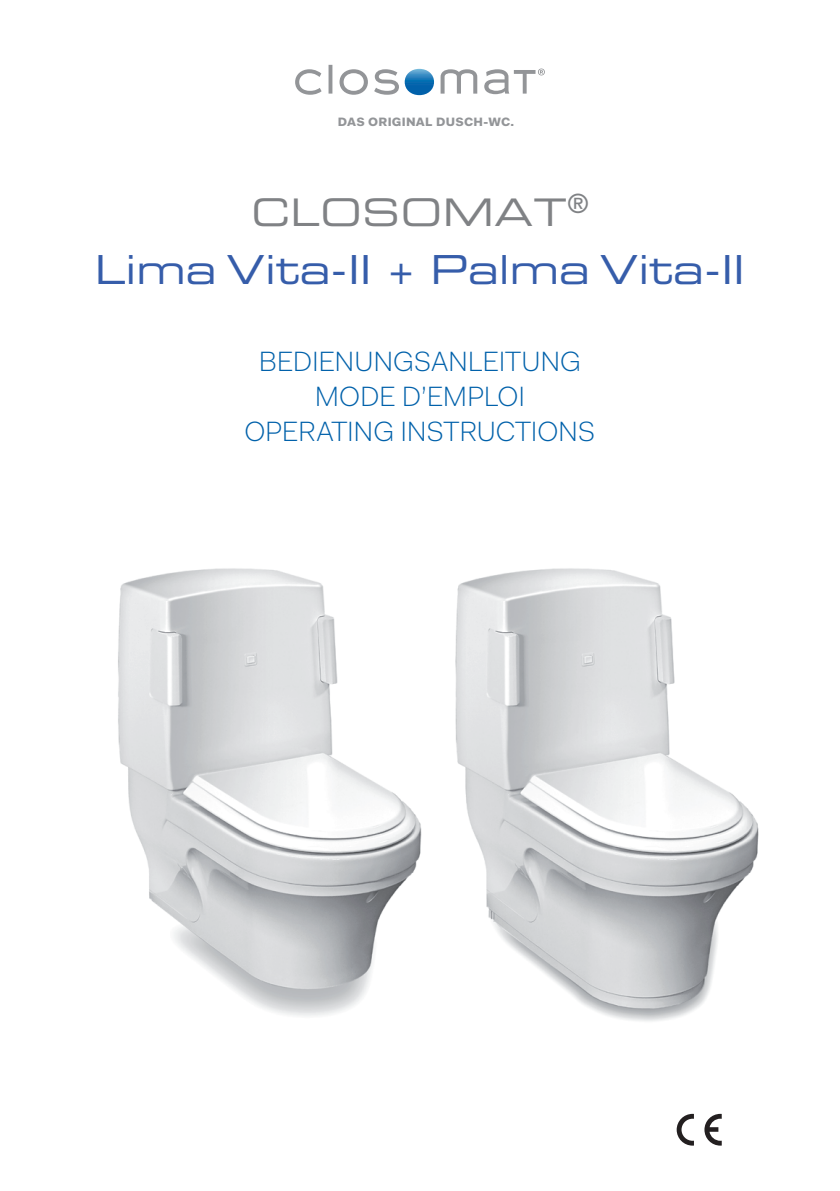
<style>
.page{position:relative;width:840px;height:1191px;background:#fff}
.page>*{position:absolute;margin:0;border:0;box-sizing:border-box;transform-origin:0 0}
.t1{font:40px "Eurostile LT Std Ex 2";color:#365daa}
.t2{font:38px "Eurostile LT Std Ex 2";letter-spacing:.02em;color:#808285}
.t3{font:300 28px/35.4px "Fakt Pro";letter-spacing:-.005em;color:#0161aa;text-align:center}
.t4{font:900 12.2px "Fakt Pro";letter-spacing:.02em;color:#939598}
</style>
<div class="page">
<svg style="left:676px;top:1113px;width:17px;height:32px"></svg>
<svg style="left:704px;top:1113px;width:17px;height:32px"></svg>
<img style="left:118px;top:568px;width:641px;height:453px">
<svg style="left:295px;top:65px;width:249px;height:30px"></svg>
<p class="t4" style="left:338px;top:113px;width:178px">DAS ORIGINAL DUSCH-WC.</p>
<h2 class="t2" style="left:251px;top:186px;width:338px">CLOSOMAT<sup>®</sup></h2>
<h1 class="t1" style="left:95px;top:242px;width:651px">Lima Vita-II + Palma Vita-II</h1>
<p class="t3" style="left:244px;top:343px;width:352px">BEDIENUNGSANLEITUNG<br>MODE D’EM PLOI<br>OPERATING I NSTRUCTIONS</p>
</div>
